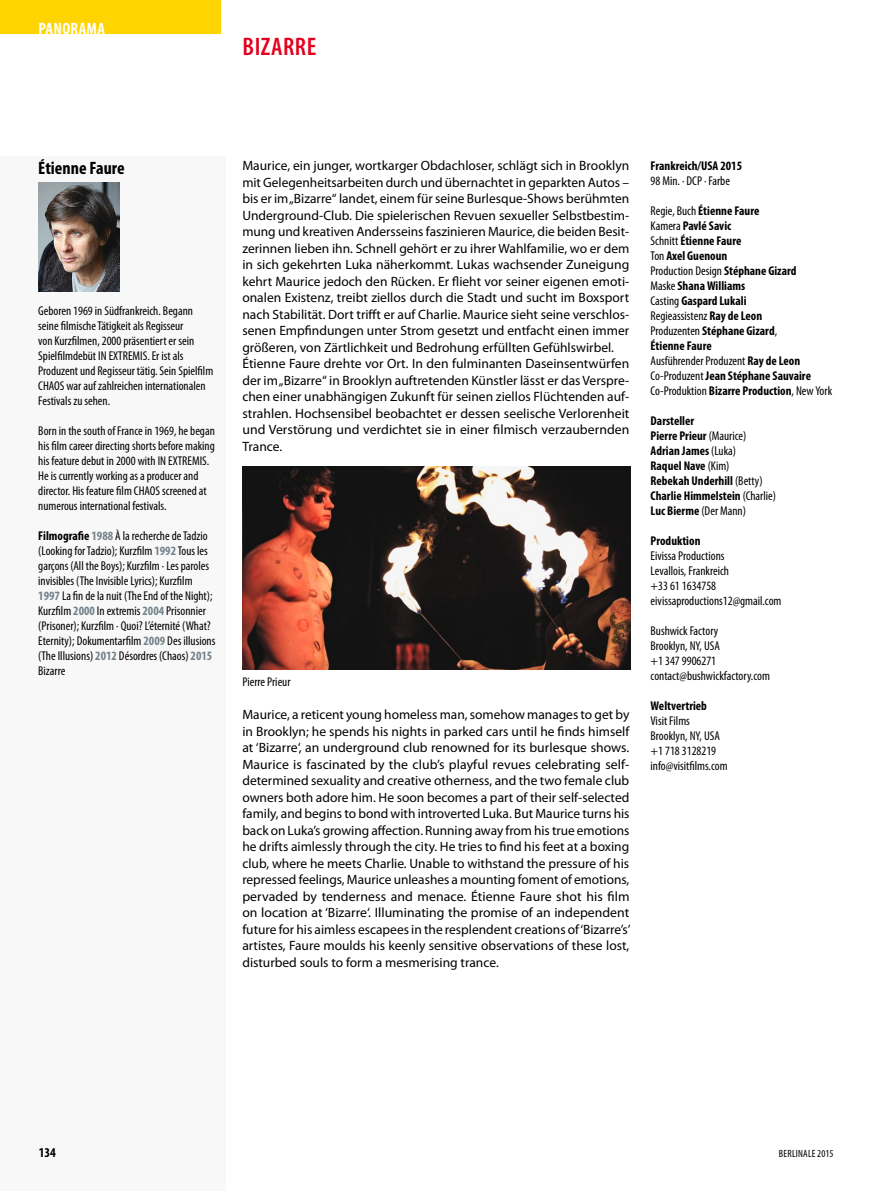
<style>
.page{position:relative;width:893px;height:1191px;background:#fff}
.page>*{position:absolute;margin:0;border:0;box-sizing:border-box;transform-origin:0 0}
.t1{font:600 condensed 25.5px "Myriad Pro";letter-spacing:.02em;color:#e3001d}
.t2{font:700 condensed 18px "Myriad Pro";color:#000}
.t3{font:700 condensed 16.5px "Myriad Pro";letter-spacing:.02em;color:#fff}
.t4{font:13.5px/16.5px "Myriad Pro";color:#000}
.t5{font:700 condensed 13.5px "Myriad Pro";color:#000}
.t6{font:condensed 12.75px/15px "Myriad Pro";color:#000}
.t7{font:700 condensed 12.75px/15px "Myriad Pro";color:#000}
.t8{font:condensed 10.5px "Myriad Pro";letter-spacing:.02em;color:#000}
.s1{font-weight:700}
.s2{font-weight:700;color:#72828b}
.s3{font-weight:400}
</style>
<div class="page">
<div style="left:0;top:156px;width:225px;height:1035px;background:#f8f8f8"></div>
<img style="left:242px;top:467px;width:388px;height:202px">
<img style="left:38px;top:183px;width:81px;height:108px">
<div style="left:0;top:0;width:221px;height:34px;background:#ffd400"></div>
<p class="t3" style="left:38px;top:18px;width:68px">PANORAMA</p>
<h1 class="t1" style="left:243px;top:31px;width:75px">BIZARRE</h1>
<h2 class="t2" style="left:38px;top:157px;width:88px">Étienne Faure</h2>
<p class="t6" style="left:38px;top:303px;width:176px">Geboren 1969 in Südfrankreich. Begann seine filmische Tätigkeit als Regisseur<br>von Kurzfilmen, 2000 präsentiert er sein Spielfilmdebüt IN EXTREMIS. Er ist als Produzent und Regisseur tätig. Sein Spielfilm CHAOS war auf zahlreichen internationalen Festivals zu sehen.</p>
<p class="t6" style="left:38px;top:423px;width:178px">Born in the south of France in 1969, he began his film career directing shorts before making his feature debut in 2000 with IN EXTREMIS.<br>He is currently working as a producer and director. His feature film CHAOS screened at numerous international festivals.</p>
<p class="t6" style="left:38px;top:528px;width:179px"><span class="s1">Filmografie</span> <span class="s2">1988</span> À la recherche de Tadzio (Looking for Tadzio); Kurzfilm <span class="s2">1992</span> Tous les garçons (All the Boys); Kurzfilm · Les paroles invisibles (The Invisible Lyrics); Kurzfilm <span class="s2">1997</span> La fin de la nuit (The End of the Night); Kurzfilm <span class="s2">2000</span> In extremis <span class="s2">2004</span> Prisonnier (Prisoner); Kurzfilm · Quoi? L’éternité (What?<br>Eternity); Dokumentarfilm <span class="s2">2009</span> Des illusions (The Illusions) <span class="s2">2012</span> Désordres (Chaos) <span class="s2">2015<br></span>Bizarre</p>
<p class="t4" style="left:242px;top:157px;width:389px">Maurice, ein junger, wortkarger Obdachloser, schlägt sich in Brooklyn mit Gelegenheitsarbeiten durch und übernachtet in geparkten Autos – bis er im „Bizarre“ landet, einem für seine Burlesque-Shows berühmten Underground-Club. Die spielerischen Revuen sexueller Selbstbestim&shy;mung und kreativen Andersseins faszinieren Maurice, die beiden Besit&shy;zerinnen lieben ihn. Schnell gehört er zu ihrer Wahlfamilie, wo er dem in sich gekehrten Luka näherkommt. Lukas wachsender Zuneigung kehrt Maurice jedoch den Rücken. Er flieht vor seiner eigenen emoti&shy;onalen Existenz, treibt ziellos durch die Stadt und sucht im Boxsport nach Stabilität. Dort trifft er auf Charlie. Maurice sieht seine verschlos&shy;senen Empfindungen unter Strom gesetzt und entfacht einen immer größeren, von Zärtlichkeit und Bedrohung erfüllten Gefühlswirbel.<br>Étienne Faure drehte vor Ort. In den fulminanten Daseinsentwürfen der im „Bizarre“ in Brooklyn auftretenden Künstler lässt er das Verspre&shy;chen einer unabhängigen Zukunft für seinen ziellos Flüchtenden auf&shy;strahlen. Hochsensibel beobachtet er dessen seelische Verlorenheit und Verstörung und verdichtet sie in einer filmisch verzaubernden Trance.</p>
<p class="t6" style="left:242px;top:673px;width:50px">Pierre Prieur</p>
<p class="t4" style="left:242px;top:706px;width:390px;text-align:justify">Maurice, a reticent young homeless man, somehow manages to get by in Brooklyn; he spends his nights in parked cars until he finds himself at ‘Bizarre‘, an underground club renowned for its burlesque shows.<br>Maurice is fascinated by the club’s playful revues celebrating self&shy;determined sexuality and creative otherness, and the two female club owners both adore him. He soon becomes a part of their self-selected family, and begins to bond with introverted Luka. But Maurice turns his back on Luka’s growing affection. Running away from his true emotions he drifts aimlessly through the city. He tries to find his feet at a boxing club, where he meets Charlie. Unable to withstand the pressure of his repressed feelings, Maurice unleashes a mounting foment of emotions, pervaded by tenderness and menace. Étienne Faure shot his film on location at ‘Bizarre‘. Illuminating the promise of an independent future for his aimless escapees in the resplendent creations of ‘Bizarre’s’ artistes, Faure moulds his keenly sensitive observations of these lost, disturbed souls to form a mesmerising trance.</p>
<p class="t7" style="left:651px;top:158px;width:93px">Frankreich/USA 2015</p>
<p class="t6" style="left:651px;top:173px;width:81px">98 Min. · DCP · Farbe</p>
<p class="t7" style="left:651px;top:203px;width:183px"><span class="s3">Regie, Buch</span> Étienne Faure<br><span class="s3">Kamera</span> Pavlé Savic<br><span class="s3">Schnitt</span> Étienne Faure<br><span class="s3">Ton</span> Axel Guenoun<br><span class="s3">Production Design</span> Stéphane Gizard<br><span class="s3">Maske</span> Shana Williams<br><span class="s3">Casting</span> Gaspard Lukali<br><span class="s3">Regieassistenz</span> Ray de Leon<br><span class="s3">Produzenten</span> Stéphane Gizard<span class="s3">,<br></span>Étienne Faure<br><span class="s3">Ausführender Produzent</span> Ray de Leon<br><span class="s3">Co-Produzent</span> Jean Stéphane Sauvaire<br><span class="s3">Co-Produktion</span> Bizarre Production<span class="s3">, New York</span></p>
<p class="t7" style="left:651px;top:413px;width:127px">Darsteller<br>Pierre Prieur <span class="s3">(Maurice)<br></span>Adrian James <span class="s3">(Luka)<br></span>Raquel Nave <span class="s3">(Kim)<br></span>Rebekah Underhill <span class="s3">(Betty)<br></span>Charlie Himmelstein <span class="s3">(Charlie)<br></span>Luc Bierme <span class="s3">(Der Mann)</span></p>
<p class="t7" style="left:651px;top:533px;width:51px">Produktion</p>
<p class="t6" style="left:651px;top:548px;width:132px">Eivissa Productions<br>Levallois, Frankreich<br>+33 61 1634758 eivissaproductions12@gmail.com</p>
<p class="t6" style="left:651px;top:623px;width:121px">Bushwick Factory<br>Brooklyn, NY, USA<br>+1 347 9906271 contact@bushwickfactory.com</p>
<p class="t7" style="left:651px;top:698px;width:58px">Weltvertrieb</p>
<p class="t6" style="left:651px;top:713px;width:79px">Visit Films<br>Brooklyn, NY, USA +1 718 3128219 info@visitfilms.com</p>
<p class="t5" style="left:39px;top:1143px;width:19px">134</p>
<p class="t8" style="left:779px;top:1146px;width:56px">BERLINALE 2015</p>
</div>
